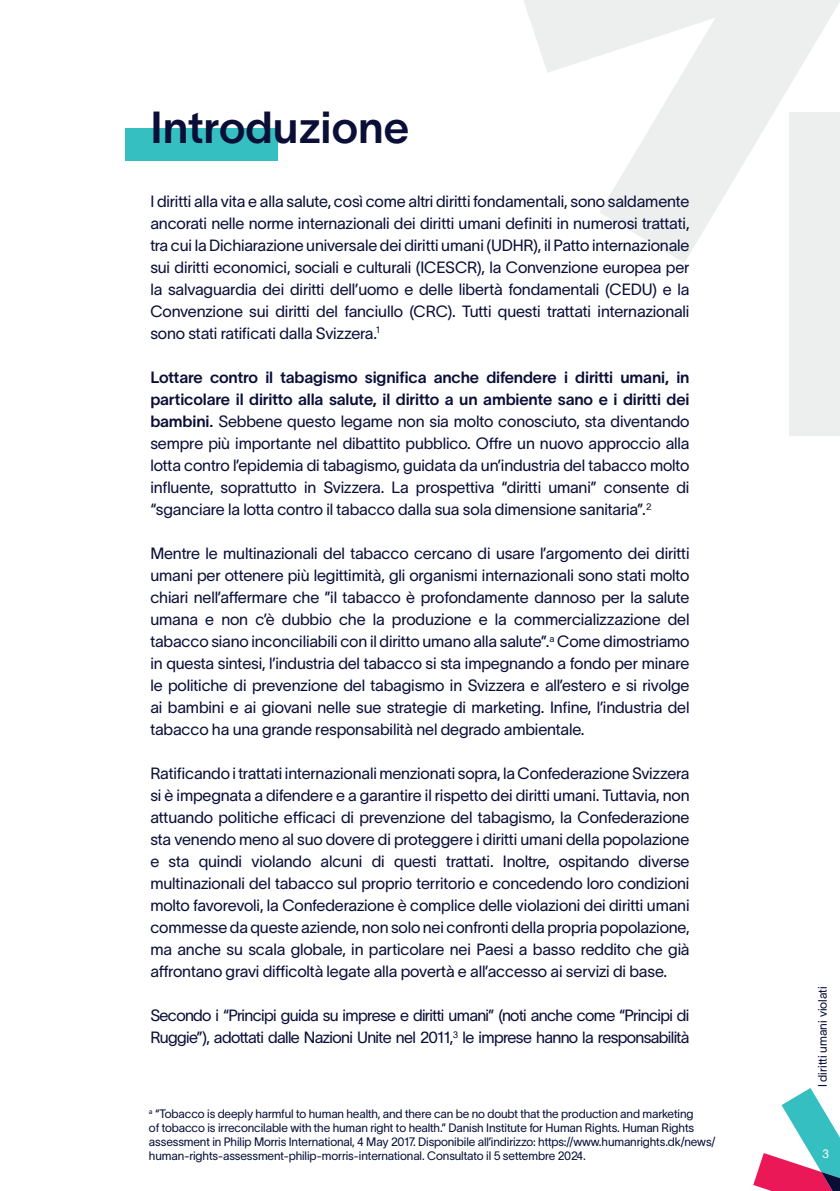
<style>
.page{position:relative;width:840px;height:1191px;background:#fff}
.page>*{position:absolute;margin:0;border:0;box-sizing:border-box;transform-origin:0 0}
.t1{font:44px "TWK Lausanne";color:#0b0e37}
.t2{font:16px/22px "TWK Lausanne";letter-spacing:-.01em;color:#0b0e37;text-align:justify}
.t3{font:16px/22px "TWK Lausanne";letter-spacing:-.04em;color:#0b0e37}
.t4{font:12px/14px "TWK Lausanne";letter-spacing:-.01em;color:#091038}
.t5{font:12px "TWK Lausanne";color:#0b0e37}
.t6{font:12px "TWK Lausanne";color:#fff}
.s1{font-style:inherit}
</style>
<div class="page">
<div style="left:789px;top:112px;width:50px;height:323px;background:#edefee"></div>
<svg style="left:600px;top:0;width:239px;height:263px;fill:#edefee"></svg>
<svg style="left:524px;top:0;width:244px;height:73px"></svg>
<div style="left:125px;top:128px;width:152px;height:33px;background:#35bfc0"></div>
<svg style="left:753px;top:1088px;width:86px;height:103px"></svg>
<h1 class="t1" style="left:150px;top:96px;width:260px">Introduzione</h1>
<p class="t2" style="left:150px;top:189px;width:540px">I diritti alla vita e alla salute, così come altri diritti fondamentali, sono saldamente ancorati nelle norme internazionali dei diritti umani definiti in numerosi trattati, tra cui la Dichiarazione universale dei diritti umani (UDHR), il Patto internazionale sui diritti economici, sociali e culturali (ICESCR), la Convenzione europea per la salvaguardia dei diritti dell’uomo e delle libertà fondamentali (CEDU) e la Convenzione sui diritti del fanciullo (CRC). Tutti questi trattati internazionali sono stati ratificati dalla Svizzera.<sup>1</sup></p>
<p class="t2" style="left:150px;top:365px;width:540px"><span class="s1">Lottare contro il tabagismo significa anche difendere i diritti umani, in particolare il diritto alla salute, il diritto a un ambiente sano e i diritti dei bambini.</span> Sebbene questo legame non sia molto conosciuto, sta diventando sempre più importante nel dibattito pubblico. Offre un nuovo approccio alla lotta contro l’epidemia di tabagismo, guidata da un’industria del tabacco molto influente, soprattutto in Svizzera. La prospettiva “diritti umani” consente di “sganciare la lotta contro il tabacco dalla sua sola dimensione sanitaria”.<sup>2</sup></p>
<p class="t2" style="left:150px;top:541px;width:540px">Mentre le multinazionali del tabacco cercano di usare l’argomento dei diritti umani per ottenere più legittimità, gli organismi internazionali sono stati molto chiari nell’affermare che ”il tabacco è profondamente dannoso per la salute umana e non c’è dubbio che la produzione e la commercializzazione del tabacco siano inconciliabili con il diritto umano alla salute”.<sup>a</sup> Come dimostriamo in questa sintesi, l’industria del tabacco si sta impegnando a fondo per minare le politiche di prevenzione del tabagismo in Svizzera e all’estero e si rivolge ai bambini e ai giovani nelle sue strategie di marketing. Infine, l’industria del tabacco ha una grande responsabilità nel degrado ambientale.</p>
<p class="t2" style="left:150px;top:761px;width:540px">Ratificando i trattati internazionali menzionati sopra, la Confederazione Svizzera si è impegnata a difendere e a garantire il rispetto dei diritti umani. Tuttavia, non attuando politiche efficaci di prevenzione del tabagismo, la Confederazione sta venendo meno al suo dovere di proteggere i diritti umani della popolazione e sta quindi violando alcuni di questi trattati. Inoltre, ospitando diverse multinazionali del tabacco sul proprio territorio e concedendo loro condizioni molto favorevoli, la Confederazione è complice delle violazioni dei diritti umani commesse da queste aziende, non solo nei confronti della propria popolazione, ma anche su scala globale, in particolare nei Paesi a basso reddito che già affrontano gravi difficoltà legate alla povertà e all’accesso ai servizi di base.</p>
<p class="t3" style="left:150px;top:1003px;width:540px">Secondo i “Principi guida su imprese e diritti umani” (noti anche come “Principi di<br>Ruggie”), adottati dalle Nazioni Unite nel 2011,<sup>3</sup> le imprese hanno la responsabilità</p>
<p class="t4" style="left:149px;top:1105px;width:568px"><sup>a</sup> “Tobacco is deeply harmful to human health, and there can be no doubt that the production and marketing<br>of tobacco is irreconcilable with the human right to health.” Danish Institute for Human Rights. Human Rights assessment in Philip Morris International, 4 May 2017. Disponibile all’indirizzo: https://www.humanrights.dk/news/ human-rights-assessment-philip-morris-international. Consultato il 5 settembre 2024.</p>
<p class="t5" style="left:813px;top:1087px;width:103px;rotate:-90deg">I diritti umani violati</p>
<p class="t6" style="left:821px;top:1145px;width:8px">3</p>
</div>
